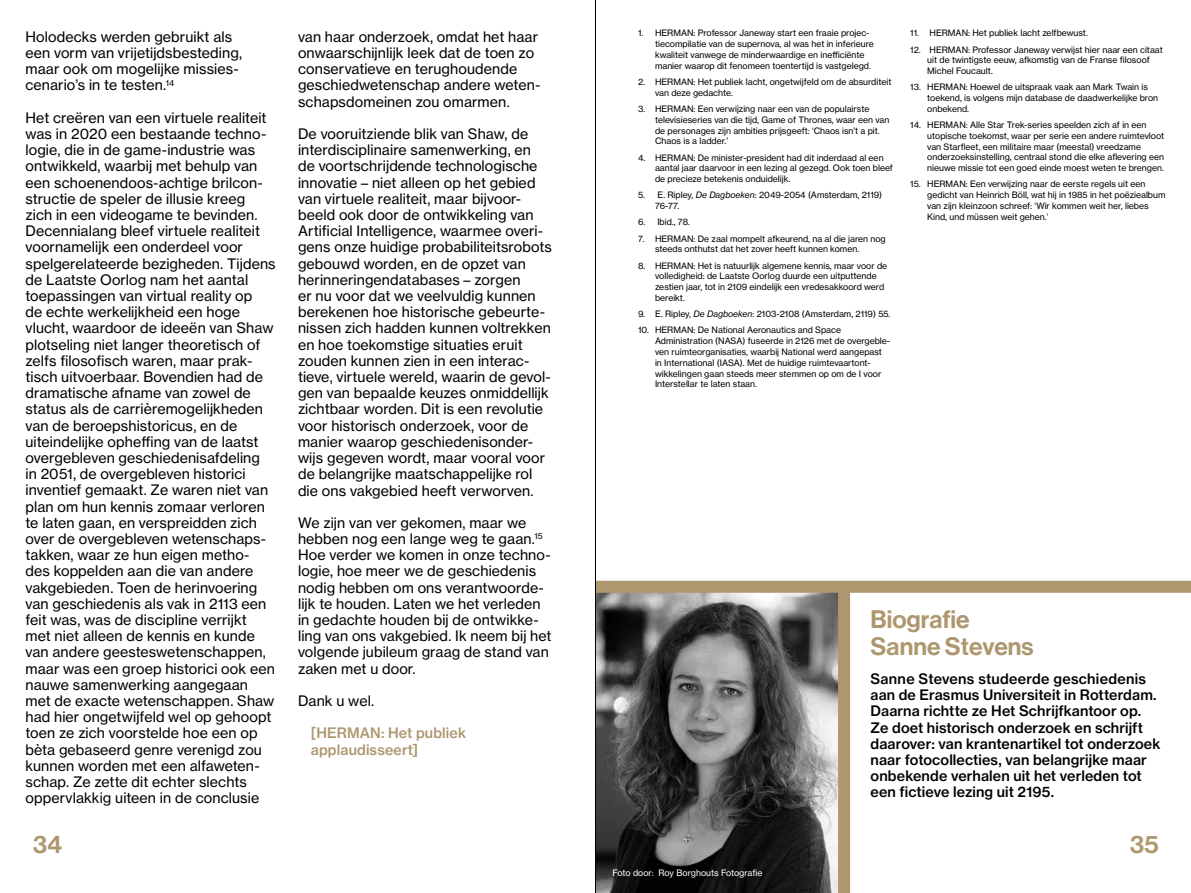
<style>
.page{position:relative;width:1191px;height:893px;background:#fff}
.page>*{position:absolute;margin:0;border:0;box-sizing:border-box;transform-origin:0 0}
.t1{font:24.75px/27px "N Haas Grotesk DS Pro 65 Md";letter-spacing:.005em;color:#ad976e}
.t2{font:14.25px/16.2px "N Haas Grotesk TX Pro 55 Rg";letter-spacing:.01em;color:#000}
.t3{font:14.25px/16.2px "N Haas Grotesk TX Pro 65 Md";letter-spacing:.01em;color:#000}
.t4{font:14.25px/16.2px "N Haas Grotesk TX Pro 65 Md";letter-spacing:.01em;color:#ad976e}
.t5{font:8.7px/10.8px "N Haas Grotesk TX Pro 55 Rg";color:#000}
.t6{font:8.7px "N Haas Grotesk TX Pro 55 Rg";color:#fff}
.s1{font-family:"N Haas Grotesk TX Pro 56 It"}
</style>
<div class="page">
<img style="left:596px;top:593px;width:242px;height:300px">
<div style="left:595px;top:581px;width:596px;height:12px;background:#ad976e"></div>
<div style="left:838px;top:584px;width:12px;height:309px;background:#ad976e"></div>
<hr style="left:595px;top:0;width:1px;height:893px;background:#000">
<p class="t2" style="left:26px;top:28px;width:218px">Holodecks werden gebruikt als een vorm van vrijetijdsbesteding, maar ook om mogelijke missies&shy;cenario’s in te testen.<sup>14</sup></p>
<p class="t2" style="left:26px;top:109px;width:252px">Het creëren van een virtuele realiteit was in 2020 een bestaande techno&shy;logie, die in de game-industrie was ontwikkeld, waarbij met behulp van een schoenendoos-achtige brilcon&shy;structie de speler de illusie kreeg<br>zich in een videogame te bevinden.<br>Decennialang bleef virtuele realiteit voornamelijk een onderdeel voor spelgerelateerde bezigheden. Tijdens de Laatste Oorlog nam het aantal toepassingen van virtual reality op<br>de echte werkelijkheid een hoge vlucht, waardoor de ideeën van Shaw plotseling niet langer theoretisch of zelfs filosofisch waren, maar prak&shy;tisch uitvoerbaar. Bovendien had de dramatische afname van zowel de status als de carrièremogelijkheden van de beroepshistoricus, en de uiteindelijke opheffing van de laatst overgebleven geschiedenisafdeling<br>in 2051, de overgebleven historici inventief gemaakt. Ze waren niet van plan om hun kennis zomaar verloren te laten gaan, en verspreidden zich over de overgebleven wetenschaps&shy;takken, waar ze hun eigen metho&shy;des koppelden aan die van andere vakgebieden. Toen de herinvoering van geschiedenis als vak in 2113 een feit was, was de discipline verrijkt met niet alleen de kennis en kunde van andere geesteswetenschappen, maar was een groep historici ook een nauwe samenwerking aangegaan met de exacte wetenschappen. Shaw had hier ongetwijfeld wel op gehoopt toen ze zich voorstelde hoe een op bèta gebaseerd genre verenigd zou kunnen worden met een alfaweten&shy;schap. Ze zette dit echter slechts oppervlakkig uiteen in de conclusie</p>
<p class="t2" style="left:298px;top:28px;width:244px">van haar onderzoek, omdat het haar onwaarschijnlijk leek dat de toen zo conservatieve en terughoudende geschiedwetenschap andere weten&shy;schapsdomeinen zou omarmen.</p>
<p class="t2" style="left:298px;top:126px;width:255px">De vooruitziende blik van Shaw, de interdisciplinaire samenwerking, en<br>de voortschrijdende technologische innovatie – niet alleen op het gebied van virtuele realiteit, maar bijvoor&shy;beeld ook door de ontwikkeling van Artificial Intelligence, waarmee overi&shy;gens onze huidige probabiliteitsrobots gebouwd worden, en de opzet van herinneringendatabases – zorgen<br>er nu voor dat we veelvuldig kunnen berekenen hoe historische gebeurte&shy;nissen zich hadden kunnen voltrekken en hoe toekomstige situaties eruit zouden kunnen zien in een interac&shy;tieve, virtuele wereld, waarin de gevol&shy;gen van bepaalde keuzes onmiddellijk zichtbaar worden. Dit is een revolutie voor historisch onderzoek, voor de manier waarop geschiedenisonder&shy;wijs gegeven wordt, maar vooral voor de belangrijke maatschappelijke rol die ons vakgebied heeft verworven.</p>
<p class="t2" style="left:298px;top:515px;width:255px">We zijn van ver gekomen, maar we hebben nog een lange weg te gaan.<sup>15<br></sup>Hoe verder we komen in onze techno&shy;logie, hoe meer we de geschiedenis nodig hebben om ons verantwoorde&shy;lijk te houden. Laten we het verleden in gedachte houden bij de ontwikke&shy;ling van ons vakgebied. Ik neem bij het volgende jubileum graag de stand van zaken met u door.</p>
<p class="t2" style="left:298px;top:693px;width:78px">Dank u wel.</p>
<p class="t4" style="left:311px;top:725px;width:157px">[HERMAN: Het publiek applaudisseert]</p>
<p class="t5" style="left:655px;top:28px;width:220px;text-indent:-17px">1. HERMAN: Professor Janeway start een fraaie projec&shy;tiecompilatie van de supernova, al was het in inferieure kwaliteit vanwege de minderwaardige en inefficiënte manier waarop dit fenomeen toentertijd is vastgelegd.</p>
<p class="t5" style="left:655px;top:76px;width:238px;text-indent:-17px">2. HERMAN: Het publiek lacht, ongetwijfeld om de absurditeit van deze gedachte.</p>
<p class="t5" style="left:655px;top:103px;width:236px;text-indent:-17px">3. HERMAN: Een verwijzing naar een van de populairste televisieseries van die tijd, Game of Thrones, waar een van de personages zijn ambities prijsgeeft: ‘Chaos isn’t a pit.<br>Chaos is a ladder.’</p>
<p class="t5" style="left:655px;top:152px;width:239px;text-indent:-17px">4. HERMAN: De minister-president had dit inderdaad al een aantal jaar daarvoor in een lezing al gezegd. Ook toen bleef de precieze betekenis onduidelijk.</p>
<p class="t5" style="left:655px;top:190px;width:229px;text-indent:-17px">5. E. Ripley, <span class="s1">De Dagboeken</span>: 2049-2054 (Amsterdam, 2119)<br>76-77.</p>
<p class="t5" style="left:638px;top:217px;width:54px">6. Ibid., 78.</p>
<p class="t5" style="left:655px;top:233px;width:232px;text-indent:-17px">7. HERMAN: De zaal mompelt afkeurend, na al die jaren nog steeds onthutst dat het zover heeft kunnen komen.</p>
<p class="t5" style="left:655px;top:260px;width:234px;text-indent:-17px">8. HERMAN: Het is natuurlijk algemene kennis, maar voor de volledigheid: de Laatste Oorlog duurde een uitputtende zestien jaar, tot in 2109 eindelijk een vredesakkoord werd bereikt.</p>
<p class="t5" style="left:638px;top:308px;width:254px">9. E. Ripley, <span class="s1">De Dagboeken</span>: 2103-2108 (Amsterdam, 2119) 55.</p>
<p class="t5" style="left:655px;top:325px;width:237px;text-indent:-17px">10. HERMAN: De National Aeronautics and Space Administration (NASA) fuseerde in 2126 met de overgeble&shy;ven ruimteorganisaties, waarbij National werd aangepast in International (IASA). Met de huidige ruimtevaartont&shy;wikkelingen gaan steeds meer stemmen op om de I voor Interstellar te laten staan.</p>
<p class="t5" style="left:910px;top:28px;width:179px">11. HERMAN: Het publiek lacht zelfbewust.</p>
<p class="t5" style="left:927px;top:44px;width:237px;text-indent:-17px">12. HERMAN: Professor Janeway verwijst hier naar een citaat uit de twintigste eeuw, afkomstig van de Franse filosoof<br>Michel Foucault.</p>
<p class="t5" style="left:927px;top:82px;width:232px;text-indent:-17px">13. HERMAN: Hoewel de uitspraak vaak aan Mark Twain is toekend, is volgens mijn database de daadwerkelijke bron onbekend.</p>
<p class="t5" style="left:927px;top:120px;width:238px;text-indent:-17px">14. HERMAN: Alle Star Trek-series speelden zich af in een utopische toekomst, waar per serie een andere ruimtevloot van Starfleet, een militaire maar (meestal) vreedzame onderzoeksinstelling, centraal stond die elke aflevering een nieuwe missie tot een goed einde moest weten te brengen.</p>
<p class="t5" style="left:927px;top:179px;width:240px;text-indent:-17px">15. HERMAN: Een verwijzing naar de eerste regels uit een gedicht van Heinrich Böll, wat hij in 1985 in het poëziealbum van zijn kleinzoon schreef: ‘Wir kommen weit her, liebes Kind, und müssen weit gehen.’</p>
<h1 class="t1" style="left:870px;top:606px;width:165px">Biografie<br>Sanne Stevens</h1>
<p class="t3" style="left:870px;top:671px;width:291px">Sanne Stevens studeerde geschiedenis aan de Erasmus Universiteit in Rotterdam.<br>Daarna richtte ze Het Schrijfkantoor op.<br>Ze doet historisch onderzoek en schrijft daarover: van krantenartikel tot onderzoek naar fotocollecties, van belangrijke maar onbekende verhalen uit het verleden tot een fictieve lezing uit 2195.</p>
<h1 class="t1" style="left:33px;top:831px;width:30px">34</h1>
<h1 class="t1" style="left:1130px;top:831px;width:30px">35</h1>
<p class="t6" style="left:612px;top:867px;width:151px">Foto door: Roy Borghouts Fotografie</p>
</div>
